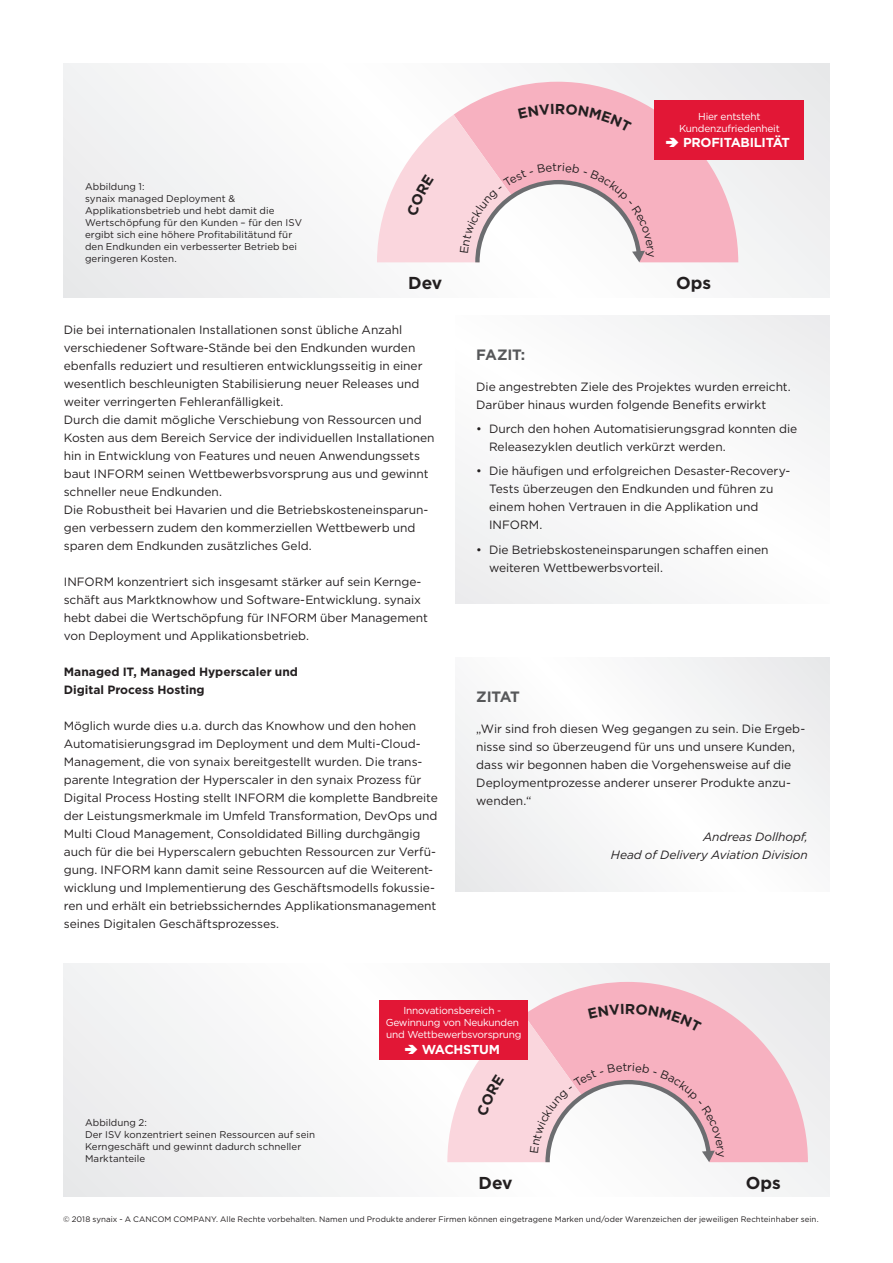
<style>
.page{position:relative;width:893px;height:1263px;background:#fff}
.page>*{position:absolute;margin:0;border:0;box-sizing:border-box;transform-origin:0 0}
.t1{font:700 17.25px "Gotham";color:#231f20}
.Fliesstext_ohneAbsat{font:700 15px "Gotham";letter-spacing:-.02em;color:#57585a}
.t2{font:700 12.9px "Gotham";letter-spacing:-.02em;color:#fff}
.Fliesstext_ohneAbsat-2{font:12px/18px "Gotham";letter-spacing:-.005em;color:#231f20}
.Fliesstext_ohneAbsat-3{font:700 12px/18px "Gotham";color:#231f20}
.Fliesstext_ohneAbsat-4{font:italic 12px/18px "Gotham";letter-spacing:-.01em;color:#231f20;text-align:right}
.t3{font:10.05px/12.1px "Gotham";letter-spacing:-.02em;color:#fff;text-align:center}
.Fusszeile_6_5pt_link{font:9.75px/12px "Gotham";letter-spacing:.005em;color:#231f20}
.Tabelle_Fliesstext_6{font:7.95px "Gotham";letter-spacing:.005em;color:#231f20}
</style>
<div class="page">
<div style="left:64px;top:64px;width:765px;height:234px;background:#f3f4f4"></div>
<div style="left:455px;top:316px;width:374px;height:288px;background:#f9f9f9"></div>
<svg style="left:471px;top:82px;width:267px;height:180px;fill:#f7b1c0"></svg>
<div style="left:655px;top:100px;width:149px;height:60px;background:#e21736"></div>
<div style="left:455px;top:658px;width:374px;height:234px;background:#f7f7f8"></div>
<div style="left:64px;top:964px;width:765px;height:233px;background:#f5f5f6"></div>
<svg style="left:541px;top:982px;width:267px;height:180px;fill:#f7b1c0"></svg>
<div style="left:379px;top:1000px;width:149px;height:60px;background:#e21736"></div>
<svg style="left:377px;top:104px;width:277px;height:163px"></svg>
<svg style="left:447px;top:1004px;width:277px;height:159px"></svg>
<p class="Fusszeile_6_5pt_link" style="left:85px;top:180px;width:218px">Abbildung 1:<br>synaix managed Deployment &amp; Applikationsbetrieb und hebt damit die Wertschöpfung für den Kunden – für den ISV ergibt sich eine höhere Profitabilitätund für den Endkunden ein verbesserter Betrieb bei geringeren Kosten.</p>
<p class="t3" style="left:679px;top:110px;width:102px">Hier entsteht<br>Kundenzufriedenheit</p>
<p class="t2" style="left:683px;top:134px;width:108px">PROFITABILITÄT</p>
<p class="t1" style="left:408px;top:272px;width:36px">Dev</p>
<p class="t1" style="left:676px;top:272px;width:37px">Ops</p>
<p class="Fliesstext_ohneAbsat-2" style="left:64px;top:320px;width:360px">Die bei internationalen Installationen sonst übliche Anzahl verschiedener Software-Stände bei den Endkunden wurden ebenfalls reduziert und resultieren entwicklungsseitig in einer wesentlich beschleunigten Stabilisierung neuer Releases und weiter verringerten Fehleranfälligkeit.</p>
<p class="Fliesstext_ohneAbsat-2" style="left:64px;top:410px;width:372px">Durch die damit mögliche Verschiebung von Ressourcen und Kosten aus dem Bereich Service der individuellen Installationen hin in Entwicklung von Features und neuen Anwendungssets baut INFORM seinen Wettbewerbsvorsprung aus und gewinnt schneller neue Endkunden.</p>
<p class="Fliesstext_ohneAbsat-2" style="left:64px;top:500px;width:366px">Die Robustheit bei Havarien und die Betriebskosteneinsparun&shy;gen verbessern zudem den kommerziellen Wettbewerb und sparen dem Endkunden zusätzliches Geld.</p>
<p class="Fliesstext_ohneAbsat-2" style="left:64px;top:572px;width:366px">INFORM konzentriert sich insgesamt stärker auf sein Kernge&shy;schäft aus Marktknowhow und Software-Entwicklung. synaix hebt dabei die Wertschöpfung für INFORM über Management von Deployment und Applikationsbetrieb.</p>
<p class="Fliesstext_ohneAbsat-3" style="left:64px;top:662px;width:236px">Managed IT, Managed Hyperscaler und<br>Digital Process Hosting</p>
<p class="Fliesstext_ohneAbsat-2" style="left:64px;top:716px;width:375px">Möglich wurde dies u.a. durch das Knowhow und den hohen Automatisierungsgrad im Deployment und dem Multi-Cloud-Management, die von synaix bereitgestellt wurden. Die trans&shy;parente Integration der Hyperscaler in den synaix Prozess für Digital Process Hosting stellt INFORM die komplette Bandbreite der Leistungsmerkmale im Umfeld Transformation, DevOps und Multi Cloud Management, Consoldidated Billing durchgängig auch für die bei Hyperscalern gebuchten Ressourcen zur Verfü&shy;gung. INFORM kann damit seine Ressourcen auf die Weiterent&shy;wicklung und Implementierung des Geschäftsmodells fokussie&shy;ren und erhält ein betriebssicherndes Applikationsmanagement seines Digitalen Geschäftsprozesses.</p>
<p class="Fliesstext_ohneAbsat" style="left:476px;top:345px;width:50px">FAZIT:</p>
<p class="Fliesstext_ohneAbsat-2" style="left:476px;top:377px;width:316px">Die angestrebten Ziele des Projektes wurden erreicht.<br>Darüber hinaus wurden folgende Benefits erwirkt</p>
<p class="Fliesstext_ohneAbsat-2" style="left:489px;top:419px;width:310px;text-indent:-13px">• Durch den hohen Automatisierungsgrad konnten die<br>Releasezyklen deutlich verkürzt werden.</p>
<p class="Fliesstext_ohneAbsat-2" style="left:489px;top:462px;width:301px;text-indent:-13px">• Die häufigen und erfolgreichen Desaster-Recovery-Tests überzeugen den Endkunden und führen zu einem hohen Vertrauen in die Applikation und INFORM.</p>
<p class="Fliesstext_ohneAbsat-2" style="left:489px;top:540px;width:281px;text-indent:-13px">• Die Betriebskosteneinsparungen schaffen einen weiteren Wettbewerbsvorteil.</p>
<p class="Fliesstext_ohneAbsat" style="left:476px;top:687px;width:45px">ZITAT</p>
<p class="Fliesstext_ohneAbsat-2" style="left:476px;top:720px;width:330px">„Wir sind froh diesen Weg gegangen zu sein. Die Ergeb&shy;nisse sind so überzeugend für uns und unsere Kunden, dass wir begonnen haben die Vorgehensweise auf die Deploymentprozesse anderer unserer Produkte anzu&shy;wenden.“</p>
<p class="Fliesstext_ohneAbsat-4" style="left:611px;top:828px;width:199px">Andreas Dollhopf,<br>Head of Delivery Aviation Division</p>
<p class="Fusszeile_6_5pt_link" style="left:85px;top:1117px;width:232px">Abbildung 2:<br>Der ISV konzentriert seinen Ressourcen auf sein<br>Kerngeschäft und gewinnt dadurch schneller<br>Marktanteile</p>
<p class="t3" style="left:386px;top:1004px;width:137px">Innovationsbereich -<br>Gewinnung von Neukunden und Wettbewerbsvorsprung</p>
<p class="t2" style="left:422px;top:1040px;width:80px">WACHSTUM</p>
<p class="t1" style="left:478px;top:1171px;width:36px">Dev</p>
<p class="t1" style="left:746px;top:1171px;width:36px">Ops</p>
<p class="Tabelle_Fliesstext_6" style="left:63px;top:1214px;width:757px">© 2018 synaix - A CANCOM COMPANY. Alle Rechte vorbehalten. Namen und Produkte anderer Firmen können eingetragene Marken und/oder Warenzeichen der jeweiligen Rechteinhaber sein.</p>
</div>
